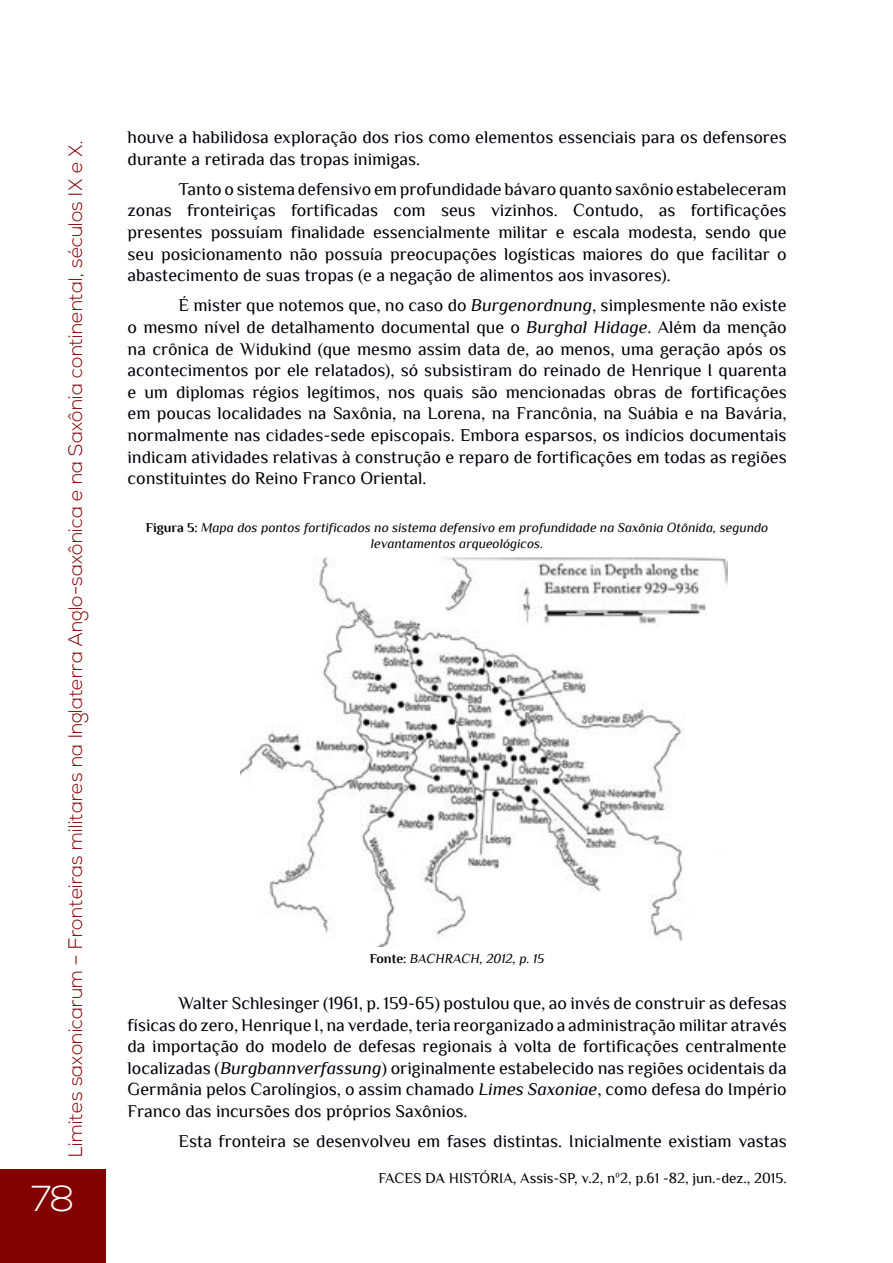
<style>
.page{position:relative;width:893px;height:1263px;background:#fff}
.page>*{position:absolute;margin:0;border:0;box-sizing:border-box;transform-origin:0 0}
.t1{font:300 36px "Nexa";color:#fffffb}
.t2{font:300 19.5px "Nexa";color:#820203}
.t3{font:18px/21.6px "Philosopher";color:#00000a;text-align:justify}
.t4{font:15px "Philosopher";color:#000}
.t5{font:italic 13.5px/16.2px "Philosopher";color:#00000a;text-align:center}
.s1{font-style:italic}
.s2{font-weight:700;font-style:normal}
</style>
<div class="page">
<div style="left:0;top:1170px;width:106px;height:93px;background:#820203"></div>
<img style="left:240px;top:557px;width:487px;height:390px">
<p class="t2" style="left:64px;top:1157px;width:1018px;rotate:-90deg">Limites saxonicarum – Fronteiras militares na Inglaterra Anglo-saxônica e na Saxônia continental, séculos IX e X.</p>
<h1 class="t1" style="left:31px;top:1178px;width:45px">78</h1>
<p class="t3" style="left:128px;top:127px;width:661px">houve a habilidosa exploração dos rios como elementos essenciais para os defensores durante a retirada das tropas inimigas.</p>
<p class="t3" style="left:128px;top:178px;width:661px;text-indent:51px">Tanto o sistema defensivo em profundidade bávaro quanto saxônio estabeleceram zonas fronteiriças fortificadas com seus vizinhos. Contudo, as fortificações presentes possuíam finalidade essencialmente militar e escala modesta, sendo que seu posicionamento não possuía preocupações logísticas maiores do que facilitar o abastecimento de suas tropas (e a negação de alimentos aos invasores).</p>
<p class="t3" style="left:128px;top:295px;width:661px;text-indent:51px">É mister que notemos que, no caso do <span class="s1">Burgenordnung</span>, simplesmente não existe o mesmo nível de detalhamento documental que o <span class="s1">Burghal Hidage</span>. Além da menção na crônica de Widukind (que mesmo assim data de, ao menos, uma geração após os acontecimentos por ele relatados), só subsistiram do reinado de Henrique I quarenta e um diplomas régios legítimos, nos quais são mencionadas obras de fortificações em poucas localidades na Saxônia, na Lorena, na Francônia, na Suábia e na Bavária, normalmente nas cidades-sede episcopais. Embora esparsos, os indícios documentais indicam atividades relativas à construção e reparo de fortificações em todas as regiões constituintes do Reino Franco Oriental.</p>
<p class="t5" style="left:146px;top:519px;width:624px"><span class="s2">Figura 5:</span> Mapa dos pontos fortificados no sistema defensivo em profundidade na Saxônia Otônida, segundo levantamentos arqueológicos.</p>
<p class="t5" style="left:370px;top:950px;width:176px"><span class="s2">Fonte:</span> BACHRACH, 2012, p. 15</p>
<p class="t3" style="left:128px;top:992px;width:661px;text-indent:51px">Walter Schlesinger (1961, p. 159-65) postulou que, ao invés de construir as defesas físicas do zero, Henrique I, na verdade, teria reorganizado a administração militar através da importação do modelo de defesas regionais à volta de fortificações centralmente localizadas (<span class="s1">Burgbannverfassung</span>) originalmente estabelecido nas regiões ocidentais da Germânia pelos Carolíngios, o assim chamado <span class="s1">Limes Saxoniae</span>, como defesa do Império Franco das incursões dos próprios Saxônios.</p>
<p class="t3" style="left:179px;top:1130px;width:610px">Esta fronteira se desenvolveu em fases distintas. Inicialmente existiam vastas</p>
<p class="t4" style="left:378px;top:1170px;width:410px">FACES DA HISTÓRIA, Assis-SP, v.2, nº2, p.61 -82, jun.-dez., 2015.</p>
</div>
